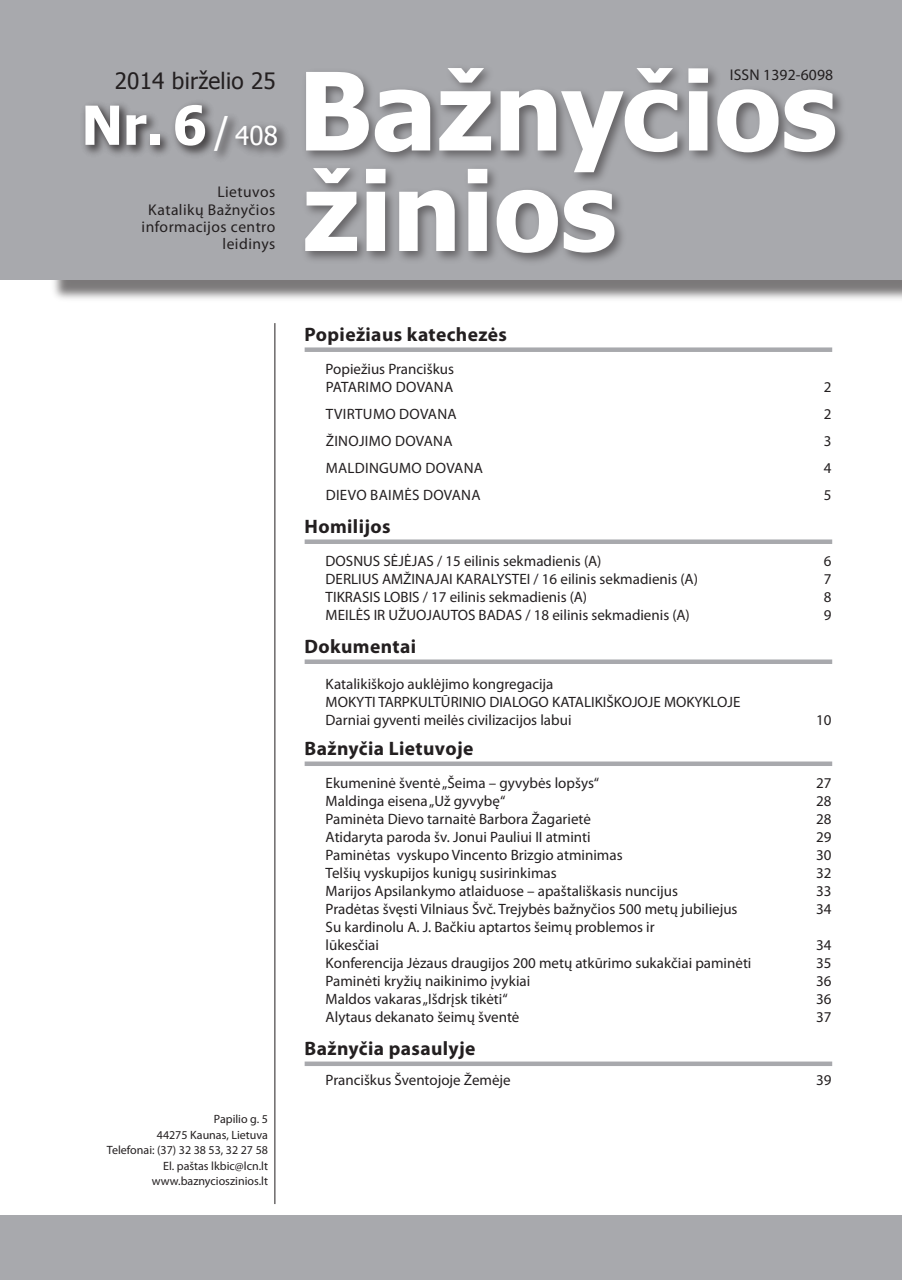
<style>
.page{position:relative;width:902px;height:1280px;background:#fff}
.page>*{position:absolute;margin:0;border:0;box-sizing:border-box;transform-origin:0 0}
.t1{font:700 53.85px "Tahoma";color:#fff}
.t2{font:22.5px "Tahoma";letter-spacing:.01em;color:#231f20}
.turiio_rubrika{font:700 19.5px "Myriad Pro";letter-spacing:.02em;color:#231f20}
.t3{font:15.6px "Myriad Pro";letter-spacing:.03em;color:#231f20}
.t4{font:15.6px "Myriad Pro";letter-spacing:.01em;color:#231f20}
.turinio_straipsnis{font:15px "Myriad Pro";color:#231f20}
.turinio_straipsnis-2{font:15px "Myriad Pro";letter-spacing:.02em;color:#231f20}
.t5{font:12px "Myriad Pro";color:#231f20}
.s1{font-weight:400;font-size:37.95px}
.s2{font-weight:400;font-size:25.95px}
</style>
<div class="page">
<div style="left:50px;top:0;width:851px;height:302px;background:#231f20;opacity:.6"></div>
<div style="left:0;top:0;width:851px;height:280px;background:#a8a9ad"></div>
<div style="left:304px;top:347px;width:528px;height:5px;background:#a8a9ad"></div>
<div style="left:304px;top:539px;width:528px;height:5px;background:#a8a9ad"></div>
<div style="left:304px;top:659px;width:528px;height:5px;background:#a8a9ad"></div>
<div style="left:304px;top:761px;width:528px;height:5px;background:#a8a9ad"></div>
<div style="left:304px;top:1061px;width:528px;height:5px;background:#a8a9ad"></div>
<div style="left:80px;top:99px;width:210px;height:65px;background:#231f20;opacity:.55"></div>
<svg style="left:306px;top:68px;width:529px;height:95px"></svg>
<div style="left:300px;top:163px;width:328px;height:104px;background:#231f20;opacity:.5"></div>
<svg style="left:305px;top:168px;width:309px;height:85px"></svg>
<hr style="left:274px;top:323px;width:1px;height:881px;background:#231f20">
<div style="left:849px;top:0;width:52px;height:280px;background:#a8a9ad"></div>
<div style="left:0;top:1215px;width:901px;height:65px;background:#a8a9ad"></div>
<p class="t2" style="left:115px;top:65px;width:163px">2014 birželio 25</p>
<p class="t1" style="left:81px;top:87px;width:198px">Nr. 6 <span class="s1">/</span> <span class="s2">408</span></p>
<p class="t3" style="left:217px;top:182px;width:59px">Lietuvos</p>
<p class="t3" style="left:148px;top:200px;width:128px">Katalikų Bažnyčios</p>
<p class="t3" style="left:142px;top:217px;width:135px">informacijos centro</p>
<p class="t3" style="left:222px;top:234px;width:54px">leidinys</p>
<p class="t3" style="left:729px;top:65px;width:8px">ISSN</p>
<p class="t4" style="left:763px;top:65px;width:71px">1392-6098</p>
<p class="t5" style="left:214px;top:1112px;width:55px">Papilio g. 5</p>
<p class="t5" style="left:157px;top:1127px;width:113px">44275 Kaunas, Lietuva</p>
<p class="t5" style="left:107px;top:1143px;width:162px">Telefonai: (37) 32 38 53, 32 27 58</p>
<p class="t5" style="left:163px;top:1158px;width:106px">El. paštas lkbic@lcn.lt</p>
<p class="t5" style="left:152px;top:1174px;width:118px">www.baznycioszinios.lt</p>
<p class="turiio_rubrika" style="left:304px;top:322px;width:204px">Popiežiaus katechezės</p>
<p class="turinio_straipsnis" style="left:325px;top:360px;width:130px">Popiežius Pranciškus</p>
<p class="turinio_straipsnis-2" style="left:326px;top:378px;width:129px">patarimo dovana</p>
<p class="turinio_straipsnis" style="left:823px;top:378px;width:9px">2</p>
<p class="turinio_straipsnis-2" style="left:326px;top:405px;width:132px">tvirtumo dovana</p>
<p class="turinio_straipsnis" style="left:823px;top:405px;width:9px">2</p>
<p class="turinio_straipsnis-2" style="left:326px;top:432px;width:128px">žinojimo dovana</p>
<p class="turinio_straipsnis" style="left:823px;top:432px;width:9px">3</p>
<p class="turinio_straipsnis-2" style="left:326px;top:459px;width:159px">maldingumo dovana</p>
<p class="turinio_straipsnis" style="left:823px;top:459px;width:9px">4</p>
<p class="turinio_straipsnis-2" style="left:326px;top:486px;width:156px">dievo baimės dovana</p>
<p class="turinio_straipsnis" style="left:823px;top:486px;width:9px">5</p>
<p class="turiio_rubrika" style="left:304px;top:514px;width:87px">Homilijos</p>
<p class="turinio_straipsnis" style="left:325px;top:552px;width:10px">DOSNUS</p>
<p class="turinio_straipsnis" style="left:383px;top:552px;width:9px">SĖJĖJAS</p>
<p class="turinio_straipsnis" style="left:437px;top:552px;width:166px">/ 15 eilinis sekmadienis (A)</p>
<p class="turinio_straipsnis" style="left:823px;top:552px;width:9px">6</p>
<p class="turinio_straipsnis" style="left:325px;top:570px;width:66px">DERLIUS AMŽINAJAI</p>
<p class="turinio_straipsnis" style="left:456px;top:570px;width:243px">KARALYSTEI / 16 eilinis sekmadienis (A)</p>
<p class="turinio_straipsnis" style="left:823px;top:570px;width:9px">7</p>
<p class="turinio_straipsnis" style="left:325px;top:588px;width:27px">TIKRASIS</p>
<p class="turinio_straipsnis" style="left:383px;top:588px;width:15px">LOBIS</p>
<p class="turinio_straipsnis" style="left:423px;top:588px;width:166px">/ 17 eilinis sekmadienis (A)</p>
<p class="turinio_straipsnis" style="left:823px;top:588px;width:9px">8</p>
<p class="turinio_straipsnis" style="left:325px;top:606px;width:73px">MEILĖS IR UŽUOJAU</p>
<p class="turinio_straipsnis" style="left:450px;top:606px;width:38px">TOS BADAS</p>
<p class="turinio_straipsnis" style="left:525px;top:606px;width:166px">/ 18 eilinis sekmadienis (A)</p>
<p class="turinio_straipsnis" style="left:823px;top:606px;width:9px">9</p>
<p class="turiio_rubrika" style="left:304px;top:634px;width:113px">Dokumentai</p>
<p class="turinio_straipsnis" style="left:325px;top:675px;width:229px">Katalikiškojo auklėjimo kongregacija</p>
<p class="turinio_straipsnis" style="left:325px;top:693px;width:133px">MO KYTI TARPKULTŪRINIO</p>
<p class="turinio_straipsnis" style="left:489px;top:693px;width:41px">DIA LOGO</p>
<p class="turinio_straipsnis" style="left:552px;top:693px;width:79px">KATALIKIŠKOJOJ</p>
<p class="turinio_straipsnis" style="left:653px;top:693px;width:88px">E MO KYKLOJ E</p>
<p class="turinio_straipsnis" style="left:325px;top:711px;width:247px">Darniai gyventi meilės civilizacijos labui</p>
<p class="turinio_straipsnis" style="left:816px;top:711px;width:17px">10</p>
<p class="turiio_rubrika" style="left:304px;top:736px;width:170px">Bažnyčia Lietuvoje</p>
<p class="turinio_straipsnis" style="left:325px;top:774px;width:275px">Ekumeninė šventė „Šeima – gyvybės lopšys“</p>
<p class="turinio_straipsnis" style="left:816px;top:774px;width:17px">27</p>
<p class="turinio_straipsnis" style="left:325px;top:792px;width:181px">Maldinga eisena „Už gyvybę“</p>
<p class="turinio_straipsnis" style="left:816px;top:792px;width:17px">28</p>
<p class="turinio_straipsnis" style="left:325px;top:810px;width:267px">Paminėta Dievo tarnaitė Barbora Žagarietė</p>
<p class="turinio_straipsnis" style="left:816px;top:810px;width:17px">28</p>
<p class="turinio_straipsnis" style="left:325px;top:828px;width:266px">Atidaryta paroda šv. Jonui Pauliui II atminti</p>
<p class="turinio_straipsnis" style="left:816px;top:828px;width:17px">29</p>
<p class="turinio_straipsnis" style="left:325px;top:846px;width:298px">Paminėtas vyskupo Vincento Brizgio atminimas</p>
<p class="turinio_straipsnis" style="left:816px;top:846px;width:17px">30</p>
<p class="turinio_straipsnis" style="left:325px;top:864px;width:233px">Telšių vyskupijos kunigų susirinkimas</p>
<p class="turinio_straipsnis" style="left:816px;top:864px;width:17px">32</p>
<p class="turinio_straipsnis" style="left:325px;top:882px;width:354px">Marijos Apsilankymo atlaiduose – apaštališkasis nuncijus</p>
<p class="turinio_straipsnis" style="left:816px;top:882px;width:17px">33</p>
<p class="turinio_straipsnis" style="left:325px;top:900px;width:413px">Pradėtas švęsti Vilniaus Švč. Trejybės bažnyčios 500 metų jubiliejus</p>
<p class="turinio_straipsnis" style="left:816px;top:900px;width:17px">34</p>
<p class="turinio_straipsnis" style="left:325px;top:918px;width:330px">Su kardinolu A. J. Bačkiu aptartos šeimų problemos ir</p>
<p class="turinio_straipsnis" style="left:325px;top:936px;width:55px">lūkesčiai</p>
<p class="turinio_straipsnis" style="left:816px;top:936px;width:17px">34</p>
<p class="turinio_straipsnis" style="left:325px;top:954px;width:427px">Konferencija Jėzaus draugijos 200 metų atkūrimo sukakčiai paminėti</p>
<p class="turinio_straipsnis" style="left:816px;top:954px;width:17px">35</p>
<p class="turinio_straipsnis" style="left:325px;top:972px;width:206px">Paminėti kryžių naikinimo įvykiai</p>
<p class="turinio_straipsnis" style="left:816px;top:972px;width:17px">36</p>
<p class="turinio_straipsnis" style="left:325px;top:990px;width:183px">Maldos vakaras „Išdrįsk tikėti“</p>
<p class="turinio_straipsnis" style="left:816px;top:990px;width:17px">36</p>
<p class="turinio_straipsnis" style="left:325px;top:1008px;width:195px">Alytaus dekanato šeimų šventė</p>
<p class="turinio_straipsnis" style="left:816px;top:1008px;width:17px">37</p>
<p class="turiio_rubrika" style="left:304px;top:1036px;width:172px">Bažnyčia pasaulyje</p>
<p class="turinio_straipsnis" style="left:325px;top:1071px;width:187px">Pranciškus Šventojoje Žemėje</p>
<p class="turinio_straipsnis" style="left:816px;top:1071px;width:17px">39</p>
</div>
